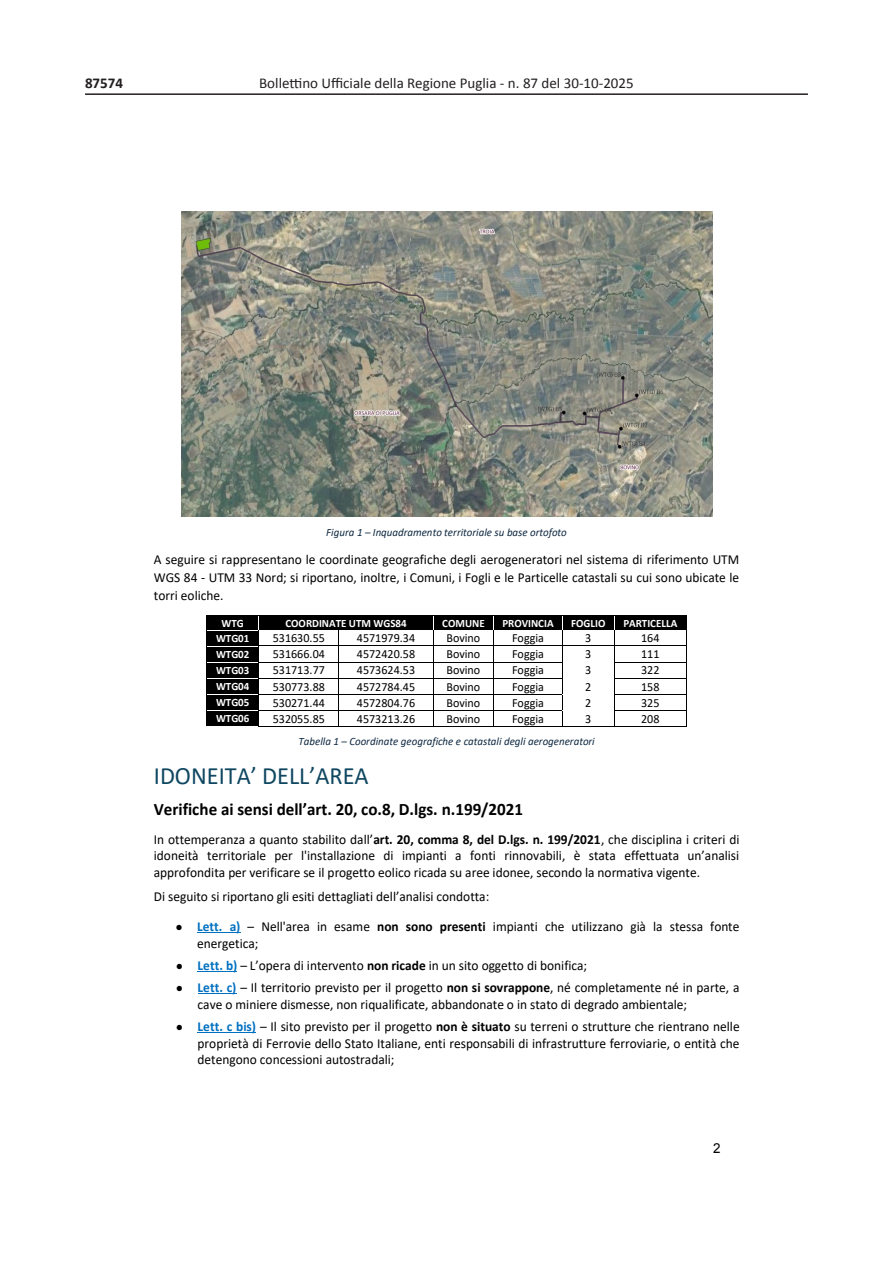
<style>
.page{position:relative;width:893px;height:1263px;background:#fff}
.page>*{position:absolute;margin:0;border:0;box-sizing:border-box;transform-origin:0 0}
.t1{font:24.9px "Calibri";color:#0f4761}
.t2{font:700 17.55px "Calibri";color:#000}
.t3{font:15px "Calibri";color:#231f20}
.t4{font:700 15px "Calibri";color:#231f20}
.t5{font:13.8px/16.8px "Calibri";color:#000;text-align:justify}
.t6{font:13.65px "Arial";color:#000}
.t7{font:12.45px "Calibri";color:#000}
.t8{font:italic 11.25px "Calibri";color:#0e2841}
.t9{font:700 11.25px "Calibri";color:#fff}
.s1{font-weight:700}
.s2{font-family:"Arial";font-size:12.45px}
.s3{font-weight:700;color:#0070c0}
</style>
<div class="page">
<hr style="left:85px;top:93px;width:723px;height:2px;background:#231f20">
<div style="left:207px;top:616px;width:51px;height:14px;background:#000"></div>
<div style="left:259px;top:616px;width:174px;height:14px;background:#000"></div>
<div style="left:434px;top:616px;width:59px;height:14px;background:#000"></div>
<div style="left:494px;top:616px;width:68px;height:14px;background:#000"></div>
<div style="left:563px;top:616px;width:51px;height:14px;background:#000"></div>
<div style="left:615px;top:616px;width:71px;height:14px;background:#000"></div>
<hr style="left:207px;top:615px;width:51px;height:1px;background:#000">
<hr style="left:259px;top:615px;width:174px;height:1px;background:#000">
<hr style="left:434px;top:615px;width:59px;height:1px;background:#000">
<hr style="left:494px;top:615px;width:68px;height:1px;background:#000">
<hr style="left:563px;top:615px;width:51px;height:1px;background:#000">
<hr style="left:614px;top:615px;width:72px;height:1px;background:#000">
<div style="left:207px;top:630px;width:51px;height:16px;background:#000"></div>
<hr style="left:207px;top:630px;width:51px;height:1px;background:#fff">
<div style="left:207px;top:646px;width:51px;height:16px;background:#000"></div>
<hr style="left:207px;top:646px;width:51px;height:1px;background:#fff">
<hr style="left:259px;top:646px;width:80px;height:1px;background:#000">
<hr style="left:339px;top:646px;width:94px;height:1px;background:#000">
<hr style="left:434px;top:646px;width:59px;height:1px;background:#000">
<hr style="left:494px;top:646px;width:68px;height:1px;background:#000">
<hr style="left:614px;top:646px;width:72px;height:1px;background:#000">
<div style="left:207px;top:663px;width:51px;height:15px;background:#000"></div>
<hr style="left:259px;top:662px;width:80px;height:1px;background:#000">
<hr style="left:339px;top:662px;width:94px;height:1px;background:#000">
<hr style="left:434px;top:662px;width:59px;height:1px;background:#000">
<hr style="left:494px;top:662px;width:68px;height:1px;background:#000">
<hr style="left:614px;top:662px;width:72px;height:1px;background:#000">
<div style="left:207px;top:679px;width:51px;height:15px;background:#000"></div>
<hr style="left:259px;top:678px;width:80px;height:1px;background:#000">
<hr style="left:339px;top:678px;width:94px;height:1px;background:#000">
<hr style="left:434px;top:678px;width:59px;height:1px;background:#000">
<hr style="left:494px;top:678px;width:68px;height:1px;background:#000">
<hr style="left:614px;top:678px;width:72px;height:1px;background:#000">
<div style="left:207px;top:695px;width:51px;height:15px;background:#000"></div>
<hr style="left:259px;top:694px;width:80px;height:1px;background:#000">
<hr style="left:339px;top:694px;width:94px;height:1px;background:#000">
<hr style="left:434px;top:694px;width:59px;height:1px;background:#000">
<hr style="left:494px;top:694px;width:68px;height:1px;background:#000">
<hr style="left:563px;top:694px;width:51px;height:1px;background:#000">
<hr style="left:614px;top:694px;width:72px;height:1px;background:#000">
<div style="left:207px;top:711px;width:51px;height:15px;background:#000"></div>
<hr style="left:259px;top:710px;width:80px;height:1px;background:#000">
<hr style="left:339px;top:710px;width:94px;height:1px;background:#000">
<hr style="left:434px;top:710px;width:59px;height:1px;background:#000">
<hr style="left:494px;top:710px;width:68px;height:1px;background:#000">
<hr style="left:563px;top:710px;width:51px;height:1px;background:#000">
<hr style="left:614px;top:710px;width:72px;height:1px;background:#000">
<svg style="left:206px;top:615px;width:1px;height:111px"></svg>
<svg style="left:258px;top:615px;width:1px;height:112px"></svg>
<hr style="left:259px;top:726px;width:80px;height:1px;background:#000">
<hr style="left:339px;top:726px;width:94px;height:1px;background:#000">
<svg style="left:433px;top:615px;width:1px;height:112px"></svg>
<hr style="left:434px;top:726px;width:59px;height:1px;background:#000">
<svg style="left:493px;top:615px;width:1px;height:112px"></svg>
<hr style="left:494px;top:726px;width:68px;height:1px;background:#000">
<svg style="left:562px;top:615px;width:1px;height:112px"></svg>
<hr style="left:563px;top:726px;width:51px;height:1px;background:#000">
<svg style="left:614px;top:630px;width:1px;height:96px"></svg>
<hr style="left:614px;top:726px;width:72px;height:1px;background:#000">
<svg style="left:686px;top:615px;width:1px;height:112px"></svg>
<hr style="left:197px;top:932px;width:43px;height:1px;background:#0070c0">
<hr style="left:198px;top:971px;width:39px;height:1px;background:#0070c0">
<hr style="left:198px;top:993px;width:39px;height:1px;background:#0070c0">
<hr style="left:198px;top:1032px;width:58px;height:1px;background:#0070c0">
<img style="left:181px;top:212px;width:531px;height:304px">
<p class="t4" style="left:85px;top:72px;width:40px">87574</p>
<p class="t3" style="left:259px;top:74px;width:376px">Bollettino Ufficiale della Regione Puglia - n. 87 del 30-10-2025</p>
<p class="t8" style="left:326px;top:524px;width:242px">Figura 1 – Inquadramento territoriale su base ortofoto</p>
<p class="t5" style="left:154px;top:550px;width:587px;line-height:18px">A seguire si rappresentano le coordinate geografiche degli aerogeneratori nel sistema di riferimento UTM WGS 84 - UTM 33 Nord; si riportano, inoltre, i Comuni, i Fogli e le Particelle catastali su cui sono ubicate le torri eoliche.</p>
<p class="t9" style="left:222px;top:615px;width:24px">WTG</p>
<p class="t9" style="left:285px;top:615px;width:123px">COORDINATE UTM WGS84</p>
<p class="t9" style="left:442px;top:615px;width:44px">COMUNE</p>
<p class="t9" style="left:502px;top:615px;width:53px">PROVINCIA</p>
<p class="t9" style="left:571px;top:615px;width:36px">FOGLIO</p>
<p class="t9" style="left:623px;top:615px;width:55px">PARTICELLA</p>
<p class="t9" style="left:216px;top:630px;width:35px">WTG01</p>
<p class="t7" style="left:273px;top:629px;width:54px">531630.55</p>
<p class="t7" style="left:357px;top:629px;width:60px">4571979.34</p>
<p class="t7" style="left:446px;top:629px;width:35px">Bovino</p>
<p class="t7" style="left:512px;top:629px;width:33px">Foggia</p>
<p class="t7" style="left:585px;top:629px;width:8px">3</p>
<p class="t7" style="left:641px;top:629px;width:20px">164</p>
<p class="t9" style="left:216px;top:646px;width:35px">WTG02</p>
<p class="t7" style="left:273px;top:645px;width:54px">531666.04</p>
<p class="t7" style="left:357px;top:645px;width:60px">4572420.58</p>
<p class="t7" style="left:446px;top:645px;width:35px">Bovino</p>
<p class="t7" style="left:512px;top:645px;width:33px">Foggia</p>
<p class="t7" style="left:585px;top:645px;width:8px">3</p>
<p class="t7" style="left:641px;top:645px;width:20px">111</p>
<p class="t9" style="left:216px;top:662px;width:35px">WTG03</p>
<p class="t7" style="left:273px;top:662px;width:54px">531713.77</p>
<p class="t7" style="left:357px;top:662px;width:60px">4573624.53</p>
<p class="t7" style="left:446px;top:662px;width:35px">Bovino</p>
<p class="t7" style="left:512px;top:662px;width:33px">Foggia</p>
<p class="t7" style="left:585px;top:662px;width:8px">3</p>
<p class="t7" style="left:641px;top:662px;width:20px">322</p>
<p class="t9" style="left:216px;top:678px;width:35px">WTG04</p>
<p class="t7" style="left:273px;top:678px;width:54px">530773.88</p>
<p class="t7" style="left:357px;top:678px;width:60px">4572784.45</p>
<p class="t7" style="left:446px;top:678px;width:35px">Bovino</p>
<p class="t7" style="left:512px;top:678px;width:33px">Foggia</p>
<p class="t7" style="left:585px;top:678px;width:8px">2</p>
<p class="t7" style="left:641px;top:678px;width:20px">158</p>
<p class="t9" style="left:216px;top:695px;width:35px">WTG05</p>
<p class="t7" style="left:273px;top:694px;width:54px">530271.44</p>
<p class="t7" style="left:357px;top:694px;width:60px">4572804.76</p>
<p class="t7" style="left:446px;top:694px;width:35px">Bovino</p>
<p class="t7" style="left:512px;top:694px;width:33px">Foggia</p>
<p class="t7" style="left:585px;top:694px;width:8px">2</p>
<p class="t7" style="left:641px;top:694px;width:20px">325</p>
<p class="t9" style="left:216px;top:711px;width:35px">WTG06</p>
<p class="t7" style="left:273px;top:710px;width:54px">532055.85</p>
<p class="t7" style="left:357px;top:710px;width:60px">4573213.26</p>
<p class="t7" style="left:446px;top:710px;width:35px">Bovino</p>
<p class="t7" style="left:512px;top:710px;width:33px">Foggia</p>
<p class="t7" style="left:585px;top:710px;width:8px">3</p>
<p class="t7" style="left:641px;top:710px;width:20px">208</p>
<p class="t8" style="left:299px;top:734px;width:298px">Tabella 1 – Coordinate geografiche e catastali degli aerogeneratori</p>
<h1 class="t1" style="left:154px;top:759px;width:216px">IDONEITA’ DELL’AREA</h1>
<p class="t2" style="left:154px;top:797px;width:371px">Verifiche ai sensi dell’art. 20, co.8, D.lgs. n.199/2021</p>
<p class="t5" style="left:154px;top:830px;width:587px">In ottemperanza a quanto stabilito dall’<span class="s1">art. 20, comma 8, del D.lgs. n. 199/2021</span>, che disciplina i criteri di idoneità territoriale per l'installazione di impianti a fonti rinnovabili, è stata effettuata un’analisi approfondita per verificare se il progetto eolico ricada su aree idonee, secondo la normativa vigente.</p>
<p class="t5" style="left:154px;top:888px;width:337px">Di seguito si riportano gli esiti dettagliati dell’analisi condotta:</p>
<p class="t5" style="left:197px;top:918px;width:544px;text-indent:-22px"><span class="s2">●</span> <span class="s3">Lett. a)</span> – Nell'area in esame <span class="s1">non sono presenti</span> impianti che utilizzano già la stessa fonte energetica;</p>
<p class="t5" style="left:176px;top:956px;width:413px"><span class="s2">●</span> <span class="s3">Lett. b)</span> – L’opera di intervento <span class="s1">non ricade</span> in un sito oggetto di bonifica;</p>
<p class="t5" style="left:198px;top:979px;width:543px;text-indent:-22px"><span class="s2">●</span> <span class="s3">Lett. c)</span> – Il territorio previsto per il progetto <span class="s1">non si sovrappone</span>, né completamente né in parte, a cave o miniere dismesse, non riqualificate, abbandonate o in stato di degrado ambientale;</p>
<p class="t5" style="left:198px;top:1017px;width:544px;text-indent:-22px"><span class="s2">●</span> <span class="s3">Lett. c bis)</span> – Il sito previsto per il progetto <span class="s1">non è situato</span> su terreni o strutture che rientrano nelle proprietà di Ferrovie dello Stato Italiane, enti responsabili di infrastrutture ferroviarie, o entità che detengono concessioni autostradali;</p>
<p class="t6" style="left:713px;top:1139px;width:9px">2</p>
</div>
